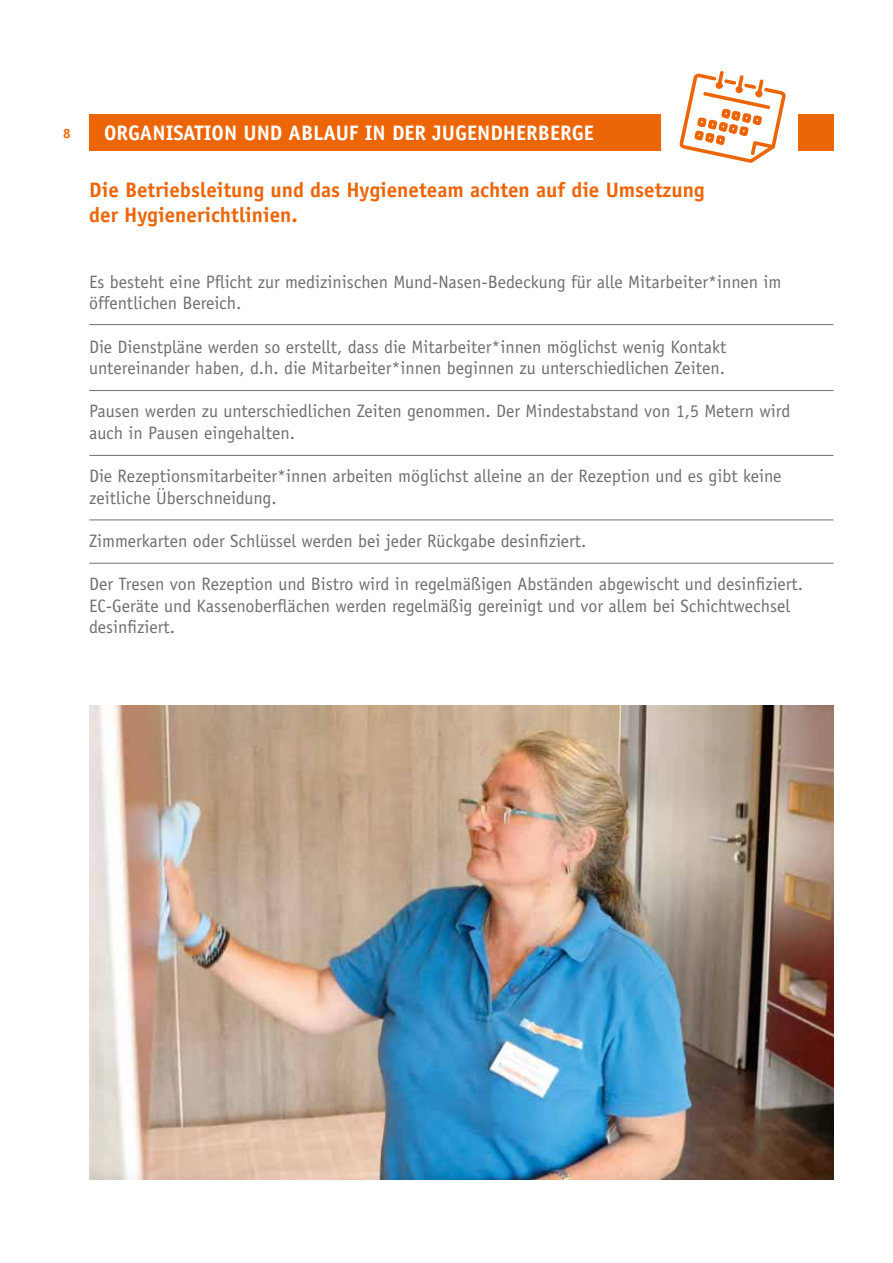
<style>
.page{position:relative;width:893px;height:1263px;background:#fff}
.page>*{position:absolute;margin:0;border:0;box-sizing:border-box;transform-origin:0 0}
.t1{font:700 21px/25.2px "Officina Sans";color:#ec6608}
.t2{font:700 21px "Officina Sans";color:#fff}
.t3{font:18px/21.6px "Officina Sans";color:#706f6f}
.t4{font:700 13.5px "Officina Sans";color:#ec6608}
</style>
<div class="page">
<div style="left:89px;top:115px;width:744px;height:36px;background:#ec6608"></div>
<hr style="left:89px;top:324px;width:744px;height:1px;background:#706f6f">
<hr style="left:89px;top:390px;width:744px;height:1px;background:#706f6f">
<hr style="left:89px;top:455px;width:744px;height:1px;background:#706f6f">
<hr style="left:89px;top:519px;width:744px;height:1px;background:#706f6f">
<hr style="left:89px;top:563px;width:744px;height:1px;background:#706f6f">
<img style="left:89px;top:706px;width:744px;height:473px">
<div style="left:661px;top:108px;width:136px;height:49px;background:#fff"></div>
<svg style="left:679px;top:71px;width:107px;height:92px"></svg>
<p class="t4" style="left:63px;top:125px;width:9px">8</p>
<p class="t2" style="left:104px;top:120px;width:491px">ORGANISATION UND ABLAUF IN DER JUGENDHERBERGE</p>
<p class="t1" style="left:89px;top:177px;width:617px">Die Betriebsleitung und das Hygieneteam achten auf die Umsetzung der Hygienerichtlinien.</p>
<p class="t3" style="left:89px;top:271px;width:694px">Es besteht eine Pflicht zur medizinischen Mund-Nasen-Bedeckung für alle Mitarbeiter*innen im öffentlichen Bereich.</p>
<p class="t3" style="left:89px;top:336px;width:639px">Die Dienstpläne werden so erstellt, dass die Mitarbeiter*innen möglichst wenig Kontakt untereinander haben, d.h. die Mitarbeiter*innen beginnen zu unterschiedlichen Zeiten.</p>
<p class="t3" style="left:89px;top:400px;width:702px">Pausen werden zu unterschiedlichen Zeiten genommen. Der Mindestabstand von 1,5 Metern wird auch in Pausen eingehalten.</p>
<p class="t3" style="left:89px;top:465px;width:694px">Die Rezeptionsmitarbeiter*innen arbeiten möglichst alleine an der Rezeption und es gibt keine zeitliche Überschneidung.</p>
<p class="t3" style="left:89px;top:530px;width:499px">Zimmerkarten oder Schlüssel werden bei jeder Rückgabe desinfiziert.</p>
<p class="t3" style="left:89px;top:573px;width:715px">Der Tresen von Rezeption und Bistro wird in regelmäßigen Abständen abgewischt und desinfiziert.<br>EC-Geräte und Kassenoberflächen werden regelmäßig gereinigt und vor allem bei Schichtwechsel desinfiziert.</p>
</div>
